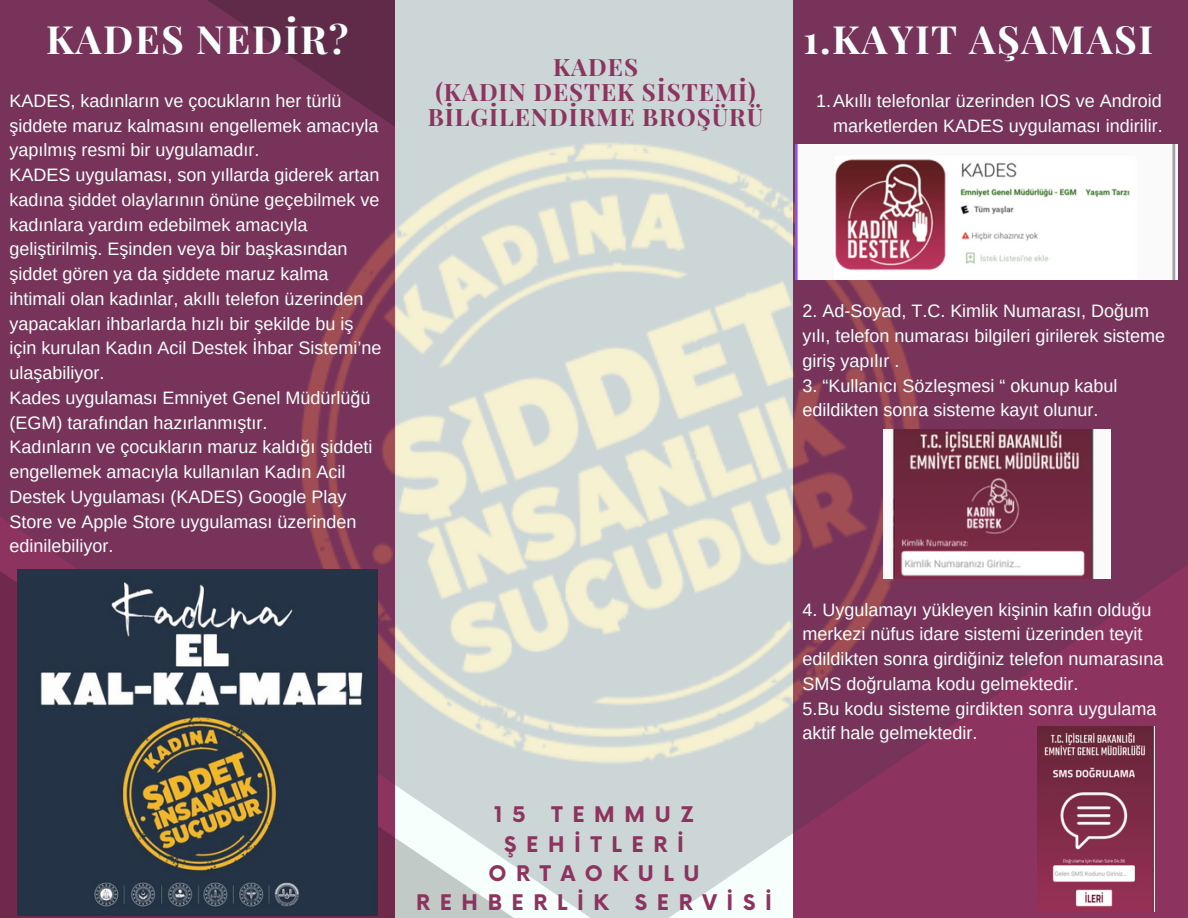
<style>
.page{position:relative;width:1188px;height:918px;background:#fff}
.page>*{position:absolute;margin:0;border:0;box-sizing:border-box;transform-origin:0 0}
.t1{font:700 39px "Playfair Display";letter-spacing:.04em;color:#f6fffc}
.t2{font:700 24px "Playfair Display";letter-spacing:.04em;color:#8c345f}
.t3{font:700 21px/29.2px "Now";letter-spacing:.46em;color:#8c345f;text-align:center}
.t4{font:18px/24.8px "Arimo";color:#f6fffc}
</style>
<div class="page">
<img style="left:0;top:0;width:1188px;height:918px">
<svg style="left:0;top:538px;width:822px;height:380px;background:#c5bdbf"></svg>
<img style="left:17px;top:569px;width:360px;height:347px">
<img style="left:795px;top:145px;width:383px;height:135px">
<img style="left:884px;top:429px;width:227px;height:150px">
<img style="left:1038px;top:727px;width:117px;height:184px">
<p class="t1" style="left:46px;top:12px;width:304px">KADES NEDİR?</p>
<p class="t1" style="left:804px;top:12px;width:351px">1.KAYIT AŞAMASI</p>
<p class="t4" style="left:816px;top:88px;width:348px;text-align:right">1.Akıllı telefonlar üzerinden IOS ve Android marketlerden KADES uygulaması indirilir.</p>
<p class="t2" style="left:553px;top:50px;width:86px">KADES</p>
<p class="t2" style="left:435px;top:75px;width:322px">(KADIN DESTEK SİSTEMİ)</p>
<p class="t2" style="left:428px;top:100px;width:337px">BİLGİLENDİRME BROŞÜRÜ</p>
<p class="t4" style="left:10px;top:88px;width:370px">KADES, kadınların ve çocukların her türlü şiddete maruz kalmasını engellemek amacıyla yapılmış resmi bir uygulamadır.</p>
<p class="t4" style="left:10px;top:163px;width:373px">KADES uygulaması, son yıllarda giderek artan kadına şiddet olaylarının önüne geçebilmek ve kadınlara yardım edebilmek amacıyla geliştirilmiş. Eşinden veya bir başkasından şiddet gören ya da şiddete maruz kalma ihtimali olan kadınlar, akıllı telefon üzerinden yapacakları ihbarlarda hızlı bir şekilde bu iş için kurulan Kadın Acil Destek İhbar Sistemi’ne ulaşabiliyor.</p>
<p class="t4" style="left:10px;top:385px;width:362px">Kades uygulaması Emniyet Genel Müdürlüğü (EGM) tarafından hazırlanmıştır.</p>
<p class="t4" style="left:10px;top:435px;width:364px">Kadınların ve çocukların maruz kaldığı şiddeti engellemek amacıyla kullanılan Kadın Acil Destek Uygulaması (KADES) Google Play Store ve Apple Store uygulaması üzerinden edinilebiliyor.</p>
<p class="t4" style="left:802px;top:299px;width:364px">2. Ad-Soyad, T.C. Kimlik Numarası, Doğum yılı, telefon numarası bilgileri girilerek sisteme giriş yapılır .</p>
<p class="t4" style="left:802px;top:373px;width:316px">3. “Kullanıcı Sözleşmesi “ okunup kabul edildikten sonra sisteme kayıt olunur.</p>
<p class="t3" style="left:488px;top:802px;width:213px">15 TEMMUZ<br>ŞEHİTLERİ<br>ORTAOKULU</p>
<p class="t3" style="left:416px;top:889px;width:357px">REHBERLİK SERVİSİ</p>
<p class="t4" style="left:802px;top:597px;width:363px">4. Uygulamayı yükleyen kişinin kafın olduğu merkezi nüfus idare sistemi üzerinden teyit edildikten sonra girdiğiniz telefon numarasına SMS doğrulama kodu gelmektedir.</p>
<p class="t4" style="left:802px;top:696px;width:355px">5.Bu kodu sisteme girdikten sonra uygulama aktif hale gelmektedir.</p>
</div>
